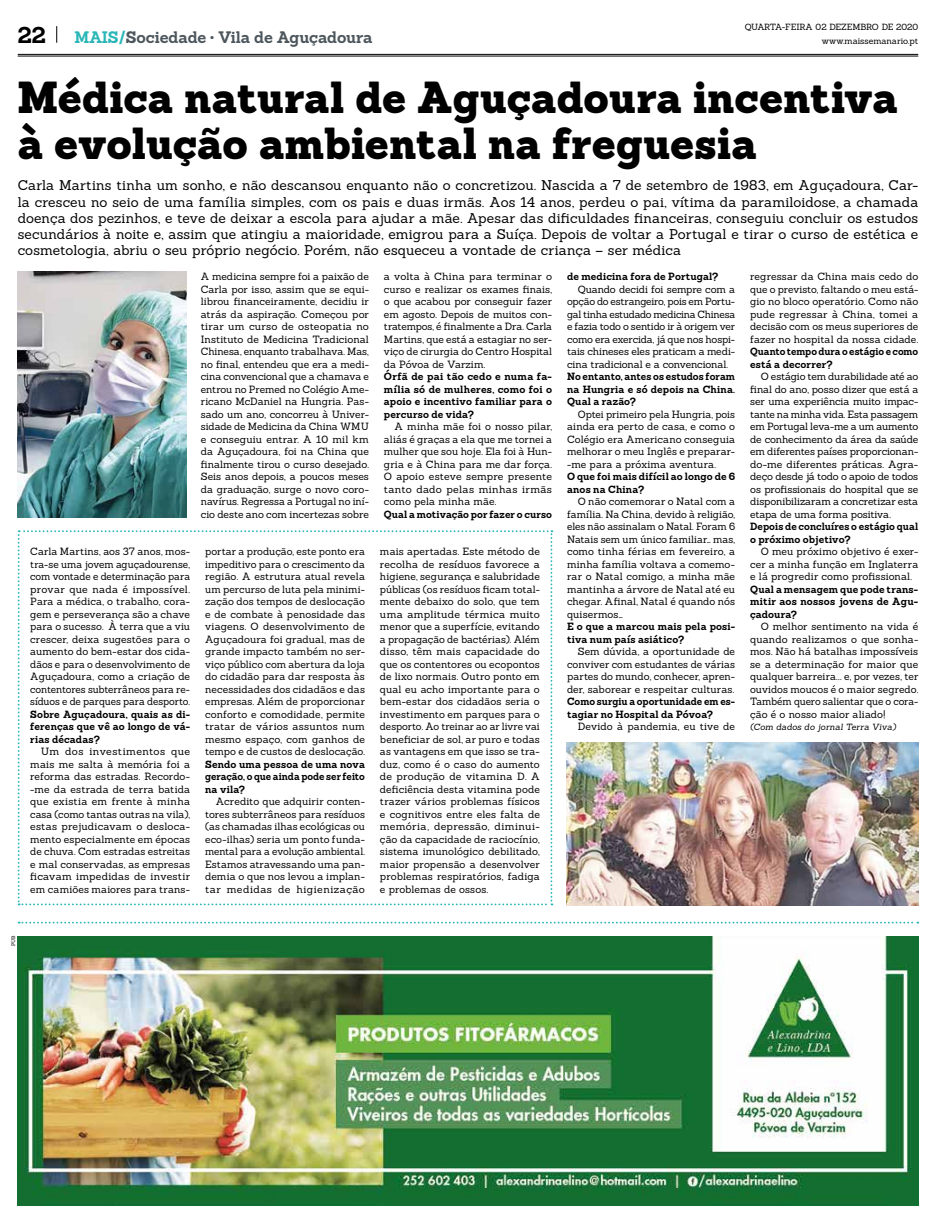
<style>
.page{position:relative;width:936px;height:1219px;background:#fff}
.page>*{position:absolute;margin:0;border:0;box-sizing:border-box;transform-origin:0 0}
.t1{font:900 43.75px/46.2px "Sanchez";letter-spacing:.005em;color:#000}
.t2{font:700 22.5px "Sanchez";color:#000}
.t3{font:700 16.25px "Sanchez";letter-spacing:-.01em;color:#4c565c}
.t4{font:13.75px/16.2px "Sanchez";letter-spacing:.005em;color:#000;text-align:justify}
.t5{font:10.25px/12.5px "Sanchez";letter-spacing:.005em;color:#000;text-align:justify}
.t6{font:700 10.25px/12.5px "Sanchez";letter-spacing:.01em;color:#000;text-align:justify}
.t7{font:700 10.25px/12.5px "Sanchez";letter-spacing:.01em;color:#000;scale:.96 1}
.t8{font:8.75px "Sanchez";letter-spacing:-.005em;color:#000}
.t9{font:italic 8.75px "Sanchez";letter-spacing:.01em;color:#000}
.t10{font:5px "Sanchez";color:#000}
.s1{color:#2bb6b7}
</style>
<div class="page">
<hr style="left:18px;top:56px;width:900px;height:1px;background:#000">
<hr style="left:18px;top:54px;width:900px;height:1px;background:#000">
<svg style="left:56px;top:26px;width:1px;height:17px"></svg>
<img style="left:18px;top:936px;width:900px;height:269px">
<svg style="left:19px;top:922px;width:899px;height:1px"></svg>
<svg style="left:18px;top:530px;width:534px;height:375px"></svg>
<img style="left:18px;top:272px;width:168px;height:246px">
<img style="left:566px;top:743px;width:352px;height:162px">
<p class="t8" style="left:745px;top:21px;width:175px">QUARTA-FEIRA 02 DEZEMBRO DE 2020</p>
<h2 class="t2" style="left:18px;top:19px;width:30px">22</h2>
<h3 class="t3" style="left:75px;top:26px;width:299px"><span class="s1">MAIS/</span>Sociedade • Vila de Aguçadoura</h3>
<p class="t8" style="left:821px;top:35px;width:98px">www.maissemanario.pt</p>
<h1 class="t1" style="left:18px;top:74px;width:881px">Médica natural de Aguçadoura incentiva à evolução ambiental na freguesia</h1>
<p class="t4" style="left:18px;top:177px;width:902px">Carla Martins tinha um sonho, e não descansou enquanto não o concretizou. Nascida a 7 de setembro de 1983, em Aguçadoura, Car&shy;la cresceu no seio de uma família simples, com os pais e duas irmãs. Aos 14 anos, perdeu o pai, vítima da paramiloidose, a chamada doença dos pezinhos, e teve de deixar a escola para ajudar a mãe. Apesar das dificuldades financeiras, conseguiu concluir os estudos secundários à noite e, assim que atingiu a maioridade, emigrou para a Suíça. Depois de voltar a Portugal e tirar o curso de estética e cosmetologia, abriu o seu próprio negócio. Porém, não esqueceu a vontade de criança – ser médica</p>
<p class="t5" style="left:201px;top:270px;width:170px">A medicina sempre foi a paixão de Carla por isso, assim que se equi&shy;librou financeiramente, decidiu ir atrás da aspiração. Começou por tirar um curso de osteopatia no Instituto de Medicina Tradicional Chinesa, enquanto trabalhava. Mas, no final, entendeu que era a medi&shy;cina convencional que a chamava e entrou no Premed no Colégio Ame&shy;ricano McDaniel na Hungria. Pas&shy;sado um ano, concorreu à Univer&shy;sidade de Medicina da China WMU e conseguiu entrar. A 10 mil km da Aguçadoura, foi na China que finalmente tirou o curso desejado.<br>Seis anos depois, a poucos meses da graduação, surge o novo coro&shy;navírus. Regressa a Portugal no iní&shy;cio deste ano com incertezas sobre</p>
<p class="t5" style="left:384px;top:270px;width:170px">a volta à China para terminar o curso e realizar os exames finais, o que acabou por conseguir fazer em agosto. Depois de muitos con&shy;tratempos, é finalmente a Dra. Carla Martins, que está a estagiar no ser&shy;viço de cirurgia do Centro Hospital da Póvoa de Varzim.</p>
<p class="t6" style="left:567px;top:270px;width:153px">de medicina fora de Portugal?</p>
<p class="t5" style="left:567px;top:283px;width:170px;text-indent:11px">Quando decidi foi sempre com a opção do estrangeiro, pois em Portu&shy;gal tinha estudado medicina Chinesa e fazia todo o sentido ir à origem ver como era exercida, já que nos hospi&shy;tais chineses eles praticam a medi&shy;cina tradicional e a convencional.</p>
<p class="t6" style="left:567px;top:370px;width:169px">No entanto, antes os estudos foram na Hungria e só depois na China.<br>Qual a razão?</p>
<p class="t5" style="left:567px;top:408px;width:170px;text-indent:11px">Optei primeiro pela Hungria, pois ainda era perto de casa, e como o Colégio era Americano conseguia melhorar o meu Inglês e preparar--me para a próxima aventura.</p>
<p class="t6" style="left:567px;top:470px;width:170px">O que foi mais difícil ao longo de 6 anos na China?</p>
<p class="t5" style="left:567px;top:495px;width:170px;text-indent:11px">O não comemorar o Natal com a família. Na China, devido à religião, eles não assinalam o Natal. Foram 6<br>Natais sem um único familiar… mas, como tinha férias em fevereiro, a minha família voltava a comemo&shy;rar o Natal comigo, a minha mãe mantinha a árvore de Natal até eu chegar. Afinal, Natal é quando nós quisermos…</p>
<p class="t6" style="left:567px;top:620px;width:170px">E o que a marcou mais pela posi&shy;tiva num país asiático?</p>
<p class="t5" style="left:567px;top:645px;width:170px;text-indent:11px">Sem dúvida, a oportunidade de conviver com estudantes de várias partes do mundo, conhecer, apren&shy;der, saborear e respeitar culturas.</p>
<p class="t6" style="left:567px;top:695px;width:170px">Como surgiu a oportunidade em es&shy;tagiar no Hospital da Póvoa?</p>
<p class="t5" style="left:577px;top:720px;width:159px">Devido à pandemia, eu tive de</p>
<p class="t5" style="left:750px;top:270px;width:170px">regressar da China mais cedo do que o previsto, faltando o meu está&shy;gio no bloco operatório. Como não pude regressar à China, tomei a decisão com os meus superiores de fazer no hospital da nossa cidade.</p>
<p class="t7" style="left:750px;top:345px;width:176px">Quanto tempo dura o estágio e como está a decorrer?</p>
<p class="t5" style="left:750px;top:370px;width:170px;text-indent:11px">O estágio tem durabilidade até ao final do ano, posso dizer que está a ser uma experiência muito impac&shy;tante na minha vida. Esta passagem em Portugal leva-me a um aumento de conhecimento da área da saúde em diferentes países proporcionan&shy;do-me diferentes práticas. Agra&shy;deço desde já todo o apoio de todos os profissionais do hospital que se disponibilizaram a concretizar esta etapa de uma forma positiva.</p>
<p class="t6" style="left:750px;top:520px;width:170px">Depois de concluíres o estágio qual o próximo objetivo?</p>
<p class="t5" style="left:750px;top:545px;width:170px;text-indent:11px">O meu próximo objetivo é exer&shy;cer a minha função em Inglaterra e lá progredir como profissional.</p>
<p class="t6" style="left:750px;top:583px;width:170px">Qual a mensagem que pode trans&shy;mitir aos nossos jovens de Agu&shy;çadoura?</p>
<p class="t5" style="left:750px;top:620px;width:170px;text-indent:11px">O melhor sentimento na vida é quando realizamos o que sonha&shy;mos. Não há batalhas impossíveis se a determinação for maior que qualquer barreira... e, por vezes, ter ouvidos moucos é o maior segredo.<br>Também quero salientar que o cora&shy;ção é o nosso maior aliado!</p>
<p class="t9" style="left:750px;top:721px;width:147px">(Com dados do jornal Terra Viva)</p>
<p class="t6" style="left:384px;top:370px;width:170px">Órfã de pai tão cedo e numa fa&shy;mília só de mulheres, como foi o apoio e incentivo familiar para o percurso de vida?</p>
<p class="t5" style="left:384px;top:420px;width:170px;text-indent:11px">A minha mãe foi o nosso pilar, aliás é graças a ela que me tornei a mulher que sou hoje. Ela foi à Hun&shy;gria e à China para me dar força.<br>O apoio esteve sempre presente tanto dado pelas minhas irmãs como pela minha mãe.</p>
<p class="t6" style="left:384px;top:508px;width:169px">Qual a motivação por fazer o curso</p>
<p class="t5" style="left:380px;top:545px;width:161px">mais apertadas. Este método de recolha de resíduos favorece a higiene, segurança e salubridade públicas (os resíduos ficam total&shy;mente debaixo do solo, que tem uma amplitude térmica muito menor que a superfície, evitando a propagação de bactérias). Além disso, têm mais capacidade do que os contentores ou ecopontos de lixo normais. Outro ponto em qual eu acho importante para o bem-estar dos cidadãos seria o investimento em parques para o desporto. Ao treinar ao ar livre vai beneficiar de sol, ar puro e todas as vantagens em que isso se tra&shy;duz, como é o caso do aumento de produção de vitamina D. A deficiência desta vitamina pode trazer vários problemas físicos e cognitivos entre eles falta de memória, depressão, diminui&shy;ção da capacidade de raciocínio, sistema imunológico debilitado, maior propensão a desenvolver problemas respiratórios, fadiga e problemas de ossos.</p>
<p class="t5" style="left:30px;top:545px;width:161px">Carla Martins, aos 37 anos, mos&shy;tra-se uma jovem aguçadourense, com vontade e determinação para provar que nada é impossível.<br>Para a médica, o trabalho, cora&shy;gem e perseverança são a chave para o sucesso. À terra que a viu crescer, deixa sugestões para o aumento do bem-estar dos cida&shy;dãos e para o desenvolvimento de Aguçadoura, como a criação de contentores subterrâneos para re&shy;síduos e de parques para desporto.</p>
<p class="t6" style="left:30px;top:708px;width:161px">Sobre Aguçadoura, quais as di&shy;ferenças que vê ao longo de vá&shy;rias décadas?</p>
<p class="t5" style="left:30px;top:745px;width:161px;text-indent:11px">Um dos investimentos que mais me salta à memória foi a reforma das estradas. Recordo--me da estrada de terra batida que existia em frente à minha casa (como tantas outras na vila), estas prejudicavam o desloca&shy;mento especialmente em épocas de chuva. Com estradas estreitas e mal conservadas, as empresas ficavam impedidas de investir em camiões maiores para trans-</p>
<p class="t5" style="left:205px;top:545px;width:161px">portar a produção, este ponto era impeditivo para o crescimento da região. A estrutura atual revela um percurso de luta pela minimi&shy;zação dos tempos de deslocação e de combate à penosidade das viagens. O desenvolvimento de Aguçadoura foi gradual, mas de grande impacto também no ser&shy;viço público com abertura da loja do cidadão para dar resposta às necessidades dos cidadãos e das empresas. Além de proporcionar conforto e comodidade, permite tratar de vários assuntos num mesmo espaço, com ganhos de tempo e de custos de deslocação.</p>
<p class="t6" style="left:205px;top:758px;width:161px">Sendo uma pessoa de uma nova geração, o que ainda pode ser feito na vila?</p>
<p class="t5" style="left:205px;top:795px;width:161px;text-indent:11px">Acredito que adquirir conten&shy;tores subterrâneos para resíduos (as chamadas ilhas ecológicas ou eco-ilhas) seria um ponto funda&shy;mental para a evolução ambiental.<br>Estamos atravessando uma pan&shy;demia o que nos levou a implan&shy;tar medidas de higienização</p>
<p class="t10" style="left:10px;top:946px;width:12px;rotate:-90deg">PUB</p>
</div>
